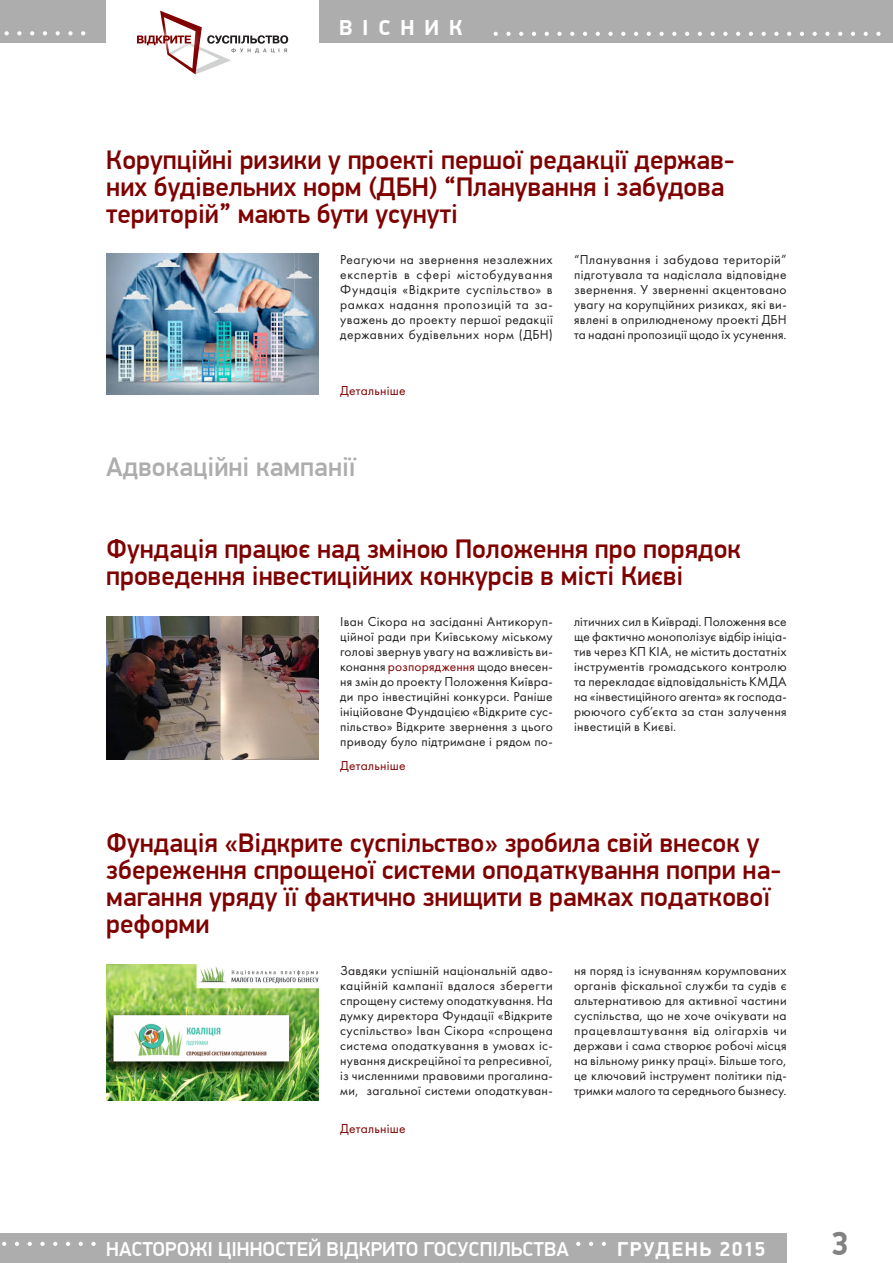
<style>
.page{position:relative;width:893px;height:1263px;background:#fff}
.page>*{position:absolute;margin:0;border:0;box-sizing:border-box;transform-origin:0 0}
.t1{font:700 33px "PF Din Display Pro";color:#828282}
.подзаголовок{font:500 27px/27px "PF Din Display Pro";color:#800000}
.подзаголовок-2{font:500 27px "PF Din Display Pro";color:#adadad}
.t2{font:700 21.75px "PF Din Display Pro";letter-spacing:.455em;color:#fff}
.t3{font:500 20.25px "PF Din Display Pro";color:#fff}
.t4{font:700 20.25px "PF Din Display Pro";letter-spacing:.075em;color:#fff}
.основной{font:13.5px/15px "Futura New";letter-spacing:.02em;color:#231f20;text-align:justify}
.t5{font:13.5px "Futura New";letter-spacing:.02em;color:#800000}
.s1{color:#800000}
</style>
<div class="page">
<div style="left:0;top:0;width:893px;height:43px;background:#adadad"></div>
<div style="left:0;top:1233px;width:787px;height:30px;background:#adadad"></div>
<div style="left:106px;top:0;width:213px;height:85px;background:#fff"></div>
<svg style="left:876px;top:32px;width:5px;height:4px"></svg>
<svg style="left:864px;top:32px;width:4px;height:4px"></svg>
<svg style="left:851px;top:32px;width:4px;height:4px"></svg>
<svg style="left:838px;top:32px;width:4px;height:4px"></svg>
<svg style="left:825px;top:32px;width:5px;height:4px"></svg>
<svg style="left:812px;top:32px;width:5px;height:4px"></svg>
<svg style="left:800px;top:32px;width:4px;height:4px"></svg>
<svg style="left:787px;top:32px;width:4px;height:4px"></svg>
<svg style="left:774px;top:32px;width:4px;height:4px"></svg>
<svg style="left:761px;top:32px;width:5px;height:4px"></svg>
<svg style="left:749px;top:32px;width:4px;height:4px"></svg>
<svg style="left:736px;top:32px;width:4px;height:4px"></svg>
<svg style="left:723px;top:32px;width:4px;height:4px"></svg>
<svg style="left:710px;top:32px;width:5px;height:4px"></svg>
<svg style="left:698px;top:32px;width:4px;height:4px"></svg>
<svg style="left:685px;top:32px;width:4px;height:4px"></svg>
<svg style="left:672px;top:32px;width:4px;height:4px"></svg>
<svg style="left:659px;top:32px;width:5px;height:4px"></svg>
<svg style="left:647px;top:32px;width:4px;height:4px"></svg>
<svg style="left:634px;top:32px;width:4px;height:4px"></svg>
<svg style="left:621px;top:32px;width:4px;height:4px"></svg>
<svg style="left:608px;top:32px;width:5px;height:4px"></svg>
<svg style="left:596px;top:32px;width:4px;height:4px"></svg>
<svg style="left:583px;top:32px;width:4px;height:4px"></svg>
<svg style="left:570px;top:32px;width:4px;height:4px"></svg>
<svg style="left:557px;top:32px;width:5px;height:4px"></svg>
<svg style="left:545px;top:32px;width:4px;height:4px"></svg>
<svg style="left:532px;top:32px;width:4px;height:4px"></svg>
<svg style="left:519px;top:32px;width:4px;height:4px"></svg>
<svg style="left:506px;top:32px;width:5px;height:4px"></svg>
<svg style="left:494px;top:32px;width:4px;height:4px"></svg>
<svg style="left:81px;top:31px;width:4px;height:4px"></svg>
<svg style="left:68px;top:31px;width:5px;height:4px"></svg>
<svg style="left:56px;top:31px;width:4px;height:4px"></svg>
<svg style="left:43px;top:31px;width:4px;height:4px"></svg>
<svg style="left:30px;top:31px;width:4px;height:4px"></svg>
<svg style="left:17px;top:31px;width:5px;height:4px"></svg>
<svg style="left:5px;top:31px;width:4px;height:4px"></svg>
<svg style="left:137px;top:11px;width:151px;height:63px"></svg>
<svg style="left:602px;top:1242px;width:4px;height:4px"></svg>
<svg style="left:589px;top:1242px;width:4px;height:4px"></svg>
<svg style="left:576px;top:1242px;width:4px;height:4px"></svg>
<svg style="left:91px;top:1242px;width:5px;height:4px"></svg>
<svg style="left:79px;top:1242px;width:4px;height:4px"></svg>
<svg style="left:66px;top:1242px;width:4px;height:4px"></svg>
<svg style="left:53px;top:1242px;width:4px;height:4px"></svg>
<svg style="left:40px;top:1242px;width:5px;height:4px"></svg>
<svg style="left:28px;top:1242px;width:4px;height:4px"></svg>
<svg style="left:15px;top:1242px;width:4px;height:4px"></svg>
<svg style="left:2px;top:1242px;width:4px;height:4px"></svg>
<img style="left:106px;top:254px;width:213px;height:141px">
<img style="left:106px;top:617px;width:213px;height:143px">
<img style="left:106px;top:965px;width:213px;height:136px">
<h3 class="t2" style="left:339px;top:15px;width:125px">ВІСНИК</h3>
<p class="подзаголовок" style="left:106px;top:147px;width:630px">Корупційні ризики у проекті першої редакції держав&shy;них будівельних норм (ДБН) “Планування і забудова територій” мають бути усунуті</p>
<p class="основной" style="left:340px;top:252px;width:214px">Реагуючи на звернення незалежних експертів в сфері містобудування Фундація «Відкрите суспільство» в рамках надання пропозицій та за&shy;уважень до проекту першої редакції державних будівельних норм (ДБН)</p>
<p class="основной" style="left:574px;top:252px;width:214px">“Планування і забудова територій” підготувала та надіслала відповідне звернення. У зверненні акцентовано увагу на корупційних ризиках, які ви&shy;явлені в оприлюдненому проекті ДБН та надані пропозиції щодо їх усунення.</p>
<p class="t5" style="left:340px;top:382px;width:67px">Детальніше</p>
<p class="подзаголовок-2" style="left:106px;top:451px;width:251px">Адвокаційні кампанії</p>
<p class="подзаголовок" style="left:106px;top:536px;width:636px">Фундація працює над зміною Положення про порядок проведення інвестиційних конкурсів в місті Києві</p>
<p class="основной" style="left:340px;top:614px;width:214px">Іван Сікора на засіданні Антикоруп&shy;ційної ради при Київському міському голові звернув увагу на важливість ви&shy;конання <span class="s1">розпорядження</span> щодо внесен&shy;ня змін до проекту Положення Київра&shy;ди про інвестиційні конкурси. Раніше ініційоване Фундацією «Відкрите сус&shy;пільство» Відкрите звернення з цього приводу було підтримане і рядом по-</p>
<p class="основной" style="left:574px;top:614px;width:214px">літичних сил в Київраді. Положення все ще фактично монополізує відбір ініціа&shy;тив через КП КІА, не містить достатніх інструментів громадського контролю та перекладає відповідальність КМДА на «інвестиційного агента» як господа&shy;рюючого суб’єкта за стан залучення інвестицій в Києві.</p>
<p class="t5" style="left:340px;top:758px;width:67px">Детальніше</p>
<p class="подзаголовок" style="left:106px;top:830px;width:677px">Фундація «Відкрите суспільство» зробила свій внесок у збереження спрощеної системи оподаткування попри на&shy;магання уряду її фактично знищити в рамках податкової реформи</p>
<p class="основной" style="left:340px;top:962px;width:214px">Завдяки успішній національній адво&shy;каційній кампанії вдалося зберегти спрощену систему оподаткування. На думку директора Фундації «Відкрите суспільство» Іван Сікора «спрощена система оподаткування в умовах іс&shy;нування дискреційної та репресивної, із численними правовими прогалина&shy;ми, загальної системи оподаткуван-</p>
<p class="основной" style="left:574px;top:962px;width:214px">ня поряд із існуванням корумпованих органів фіскальної служби та судів є альтернативою для активної частини суспільства, що не хоче очікувати на працевлаштування від олігархів чи держави і сама створює робочі місця на вільному ринку праці». Більше того, це ключовий інструмент політики під&shy;тримки малого та середнього бызнесу.</p>
<p class="t5" style="left:340px;top:1120px;width:67px">Детальніше</p>
<h3 class="t3" style="left:106px;top:1237px;width:464px">НАСТОРОЖІ ЦІННОСТЕЙ ВІДКРИТО ГОСУСПІЛЬСТВА</h3>
<h3 class="t4" style="left:617px;top:1236px;width:150px">ГРУДЕНЬ 2015</h3>
<h1 class="t1" style="left:831px;top:1224px;width:19px">3</h1>
</div>
